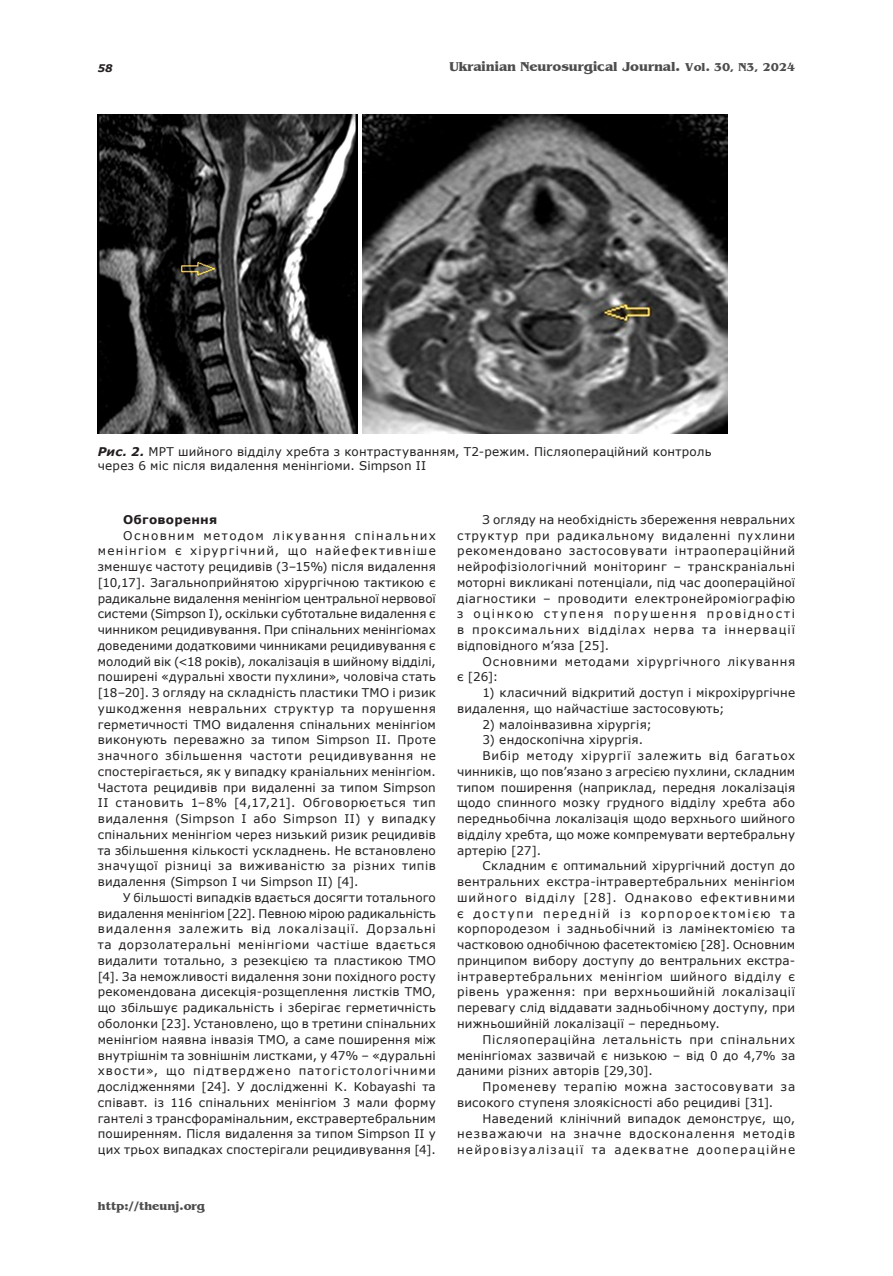
<style>
.page{position:relative;width:893px;height:1276px;background:#fff}
.page>*{position:absolute;margin:0;border:0;box-sizing:border-box;transform-origin:0 0}
.t1{font:700 13.5px "Benguiat";color:#4d4d4d}
._092_Body_ua{font:12px/15.8px "Verdana";letter-spacing:.02em;color:#231f20;text-align:justify}
._112_Ris_pidpys{font:12px/14.4px "Verdana";letter-spacing:.015em;color:#231f20}
._092_Body_ua-2{font:12px/15.8px "Verdana";letter-spacing:.05em;color:#231f20}
._092_Body_ua-3{font:12px/15.8px "Verdana";letter-spacing:.055em;color:#231f20}
.t2{font:700 12px "Benguiat";color:#4d4d4d}
._093_Body_pidzag_ua{font:700 12px "Verdana";letter-spacing:.02em;color:#231f20}
.t3{font:italic 700 10.5px "Verdana";color:#231f20}
.s1{font-size:12px}
.s2{font-weight:700;font-style:italic}
</style>
<div class="page">
<img style="left:98px;top:115px;width:260px;height:319px">
<img style="left:362px;top:115px;width:365px;height:319px">
<p class="t3" style="left:98px;top:61px;width:16px">58</p>
<p class="t1" style="left:450px;top:59px;width:347px">Ukrainian Neurosurgical Journal. <span class="s1">Vol. 30, N3, 2024</span></p>
<p class="_112_Ris_pidpys" style="left:98px;top:444px;width:615px"><span class="s2">Рис. 2.</span> МРТ шийного відділу хребта з контрастуванням, Т2-режим. Післяопераційний контроль через 6 міс після видалення менінгіоми. Simpson ІІ</p>
<p class="_093_Body_pidzag_ua" style="left:123px;top:511px;width:95px">Обговорення</p>
<p class="_092_Body_ua" style="left:98px;top:527px;width:340px;text-indent:26px">Основним методом лікування спінальних менінгіом є хірургічний, що найефективніше зменшує частоту рецидивів (3‒15%) після видалення [10,17]. Загальноприйнятою хірургічною тактикою є радикальне видалення менінгіом центральної нервової системи (Simpson I), оскільки субтотальне видалення є чинником рецидивування. При спінальних менінгіомах доведеними додатковими чинниками рецидивування є молодий вік (&lt;18 років), локалізація в шийному відділі, поширені «дуральні хвости пухлини», чоловіча стать [18‒20]. З огляду на складність пластики ТМО і ризик ушкодження невральних структур та порушення герметичності ТМО видалення спінальних менінгіом виконують переважно за типом Simpson ІІ. Проте значного збільшення частоти рецидивування не спостерігається, як у випадку краніальних менінгіом.<br>Частота рецидивів при видаленні за типом Simpson II становить 1–8% [4,17,21]. Обговорюється тип видалення (Simpson I або Simpson II) у випадку спінальних менінгіом через низький ризик рецидивів та збільшення кількості ускладнень. Не встановлено значущої різниці за виживаністю за різних типів видалення (Simpson I чи Simpson II) [4].</p>
<p class="_092_Body_ua" style="left:98px;top:889px;width:340px;text-indent:26px">У більшості випадків вдається досягти тотального видалення менінгіом [22]. Певною мірою радикальність видалення залежить від локалізації. Дорзальні та дорзолатеральні менінгіоми частіше вдається видалити тотально, з резекцією та пластикою ТМО [4]. За неможливості видалення зони похідного росту рекомендована дисекція-розщеплення листків ТМО, що збільшує радикальність і зберігає герметичність оболонки [23]. Установлено, що в третини спінальних менінгіом наявна інвазія ТМО, а саме поширення між внутрішнім та зовнішнім листками, у 47% ‒ «дуральні хвости», що підтверджено патогістологічними дослідженнями [24]. У дослідженні K. Kobayashi та співавт. із 116 спінальних менінгіом 3 мали форму гантелі з трансфорамінальним, екстравертебральним поширенням. Після видалення за типом Simpson II у цих трьох випадках спостерігали рецидивування [4].</p>
<p class="t2" style="left:98px;top:1199px;width:109px">http://theunj.org</p>
<p class="_092_Body_ua" style="left:457px;top:511px;width:340px;text-indent:26px">З огляду на необхідність збереження невральних структур при радикальному видаленні пухлини рекомендовано застосовувати інтраопераційний нейрофізіологічний моніторинг ‒ транскраніальні моторні викликані потенціали, під час доопераційної діагностики ‒ проводити електронейроміографію з оцінкою ступеня порушення провідності в проксимальних відділах нерва та іннервації відповідного м’яза [25].</p>
<p class="_092_Body_ua-3" style="left:457px;top:653px;width:340px;text-indent:26px">Основними методами хірургічного лікування є [26]:</p>
<p class="_092_Body_ua" style="left:457px;top:685px;width:340px;text-indent:26px">1) класичний відкритий доступ і мікрохірургічне видалення, що найчастіше застосовують;</p>
<p class="_092_Body_ua" style="left:483px;top:716px;width:171px">2) малоінвазивна хірургія;</p>
<p class="_092_Body_ua" style="left:483px;top:732px;width:162px">3) ендоскопічна хірургія.</p>
<p class="_092_Body_ua" style="left:457px;top:748px;width:340px;text-indent:26px">Вибір методу хірургії залежить від багатьох чинників, що пов’язано з агресією пухлини, складним типом поширення (наприклад, передня локалізація щодо спинного мозку грудного відділу хребта або передньобічна локалізація щодо верхнього шийного відділу хребта, що може компремувати вертебральну артерію [27].</p>
<p class="_092_Body_ua" style="left:457px;top:858px;width:340px;text-indent:26px">Складним є оптимальний хірургічний доступ до вентральних екстра-інтравертебральних менінгіом шийного відділу [28]. Однаково ефективними є доступи передній із корпороектомією та корпородезом і задньобічний із ламінектомією та частковою однобічною фасетектомією [28]. Основним принципом вибору доступу до вентральних екстра&shy;інтравертебральних менінгіом шийного відділу є рівень ураження: при верхньошийній локалізації перевагу слід віддавати задньобічному доступу, при нижньошийній локалізації – передньому.</p>
<p class="_092_Body_ua" style="left:457px;top:1031px;width:340px;text-indent:26px">Післяопераційна летальність при спінальних менінгіомах зазвичай є низькою ‒ від 0 до 4,7% за даними різних авторів [29,30].</p>
<p class="_092_Body_ua-2" style="left:457px;top:1078px;width:340px;text-indent:26px">Променеву терапію можна застосовувати за високого ступеня злоякісності або рецидиві [31].</p>
<p class="_092_Body_ua" style="left:457px;top:1110px;width:340px;text-indent:26px">Наведений клінічний випадок демонструє, що, незважаючи на значне вдосконалення методів нейровізуалізації та адекватне доопераційне</p>
</div>
